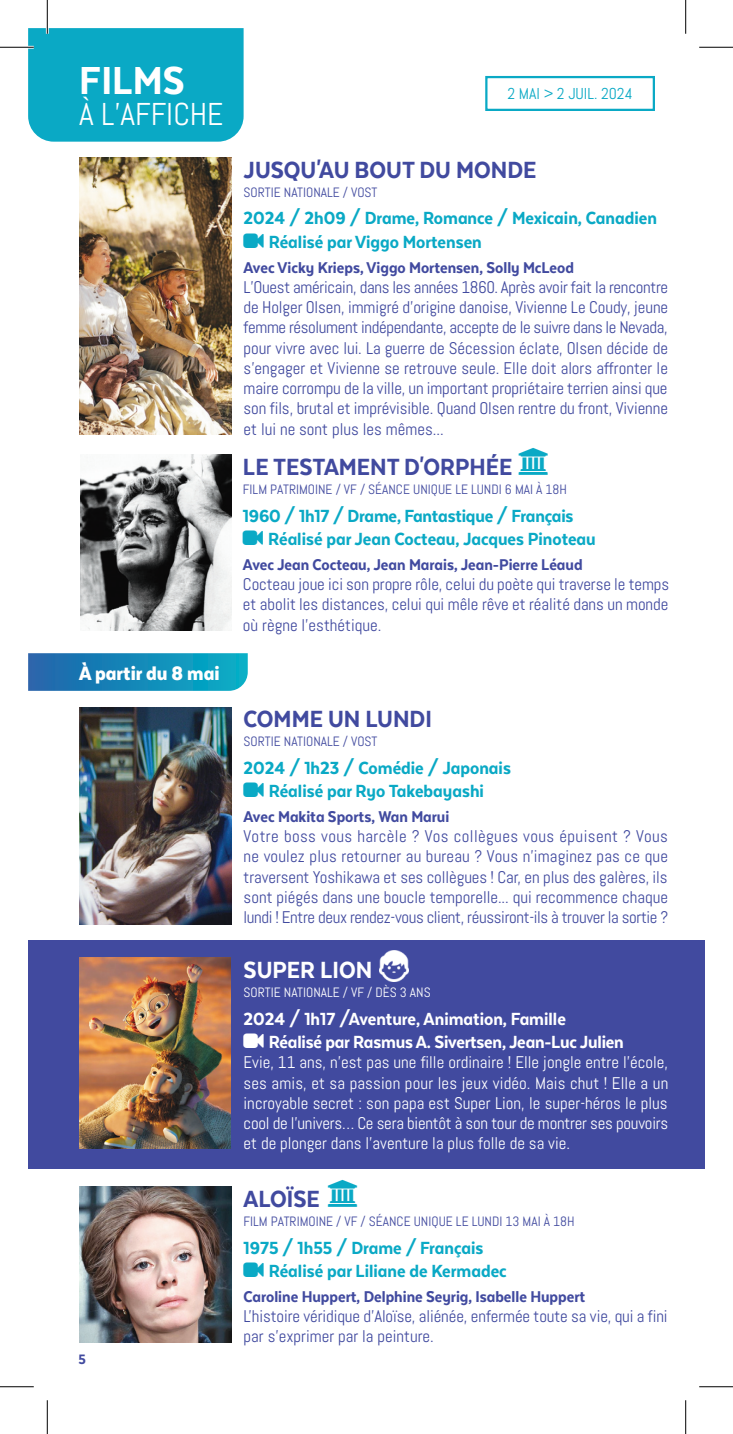
<style>
.page{position:relative;width:733px;height:1434px;background:#fff}
.page>*{position:absolute;margin:0;border:0;box-sizing:border-box;transform-origin:0 0}
.t1{font:800 45px "Texta Narrow Alt";color:#fff}
.t2{font:31.5px "Abel";color:#fff}
.Titre{font:800 27px "Texta Narrow Alt";color:#414a9f}
.Titre-2{font:800 27px "Texta Narrow Alt";color:#fff}
.t3{font:900 22.5px "Texta Narrow Alt";color:#fff}
.Titre-3{font:800 20.25px "Texta Narrow Alt";color:#0aa9c5}
.Avec_Acteurs{font:800 20.25px "Texta Narrow Alt";letter-spacing:-.01em;color:#fff}
.Titre-4{font:800 20.25px "Texta Narrow Alt";color:#fff}
.Avec_Acteurs-2{font:800 18px "Texta Narrow Alt";color:#414a9f}
.Titre-5{font:16.88px/20.2px "Abel";letter-spacing:-.005em;color:#414a9f;text-align:justify}
.Titre-6{font:16.88px/20.2px "Abel";color:#fff;text-align:justify}
.Avec_Acteurs-3{font:16.88px/20.2px "Abel";letter-spacing:-.005em;color:#414a9f;text-align:justify}
.t4{font:15.75px "Abel";color:#0aa9c5}
.t5{font:800 15.75px "Texta Narrow Alt";color:#414a9f}
.Titre-7{font:13.5px "Abel";color:#414a9f}
.Titre-8{font:13.5px "Abel";color:#fff}
</style>
<div class="page">
<div style="left:485px;top:76px;width:169px;height:35px;border:2px solid #0aa9c5"></div>
<div style="left:28px;top:28px;width:215px;height:114px;background:#0aa9c5"></div>
<img style="left:80px;top:454px;width:152px;height:177px">
<svg style="left:28px;top:653px;width:220px;height:38px;background:#188bb9"></svg>
<img style="left:79px;top:708px;width:153px;height:216px">
<div style="left:28px;top:940px;width:676px;height:228px;background:#414a9f"></div>
<img style="left:79px;top:957px;width:151px;height:192px">
<img style="left:380px;top:951px;width:29px;height:30px">
<img style="left:79px;top:1186px;width:153px;height:156px">
<img style="left:79px;top:157px;width:153px;height:278px">
<hr style="left:0;top:46px;width:34px;height:3px;background:#fff">
<hr style="left:46px;top:0;width:3px;height:34px;background:#fff">
<hr style="left:0;top:47px;width:34px;height:1px;background:#000">
<hr style="left:699px;top:47px;width:33px;height:1px;background:#000">
<hr style="left:0;top:1386px;width:34px;height:1px;background:#000">
<hr style="left:699px;top:1386px;width:33px;height:1px;background:#000">
<hr style="left:47px;top:0;width:1px;height:34px;background:#000">
<hr style="left:47px;top:1400px;width:1px;height:34px;background:#000">
<hr style="left:685px;top:0;width:1px;height:34px;background:#000">
<hr style="left:685px;top:1400px;width:1px;height:34px;background:#000">
<h1 class="t1" style="left:79px;top:57px;width:107px">FILMS</h1>
<h2 class="t2" style="left:79px;top:94px;width:146px">À L’AFFICHE</h2>
<p class="t3" style="left:79px;top:661px;width:142px">À partir du 8 mai</p>
<p class="t5" style="left:78px;top:1351px;width:9px">5</p>
<p class="t4" style="left:507px;top:84px;width:127px">2 MAI &gt; 2 JUIL. 2024</p>
<p class="Titre" style="left:243px;top:155px;width:294px">JUSQU'AU BOUT DU MONDE</p>
<p class="Titre-7" style="left:243px;top:184px;width:135px">SORTIE NATIONALE / VOST</p>
<p class="Titre-3" style="left:243px;top:208px;width:415px">2024 / 2h09 / Drame, Romance / Mexicain, Canadien</p>
<p class="Titre-3" style="left:269px;top:231px;width:214px">Réalisé par Viggo Mortensen</p>
<p class="Avec_Acteurs-2" style="left:243px;top:258px;width:332px">Avec Vicky Krieps, Viggo Mortensen, Solly McLeod</p>
<p class="Titre-5" style="left:243px;top:277px;width:426px">L’Ouest américain, dans les années 1860. Après avoir fait la rencontre de Holger Olsen, immigré d’origine danoise, Vivienne Le Coudy, jeune femme résolument indépendante, accepte de le suivre dans le Nevada, pour vivre avec lui. La guerre de Sécession éclate, Olsen décide de s’engager et Vivienne se retrouve seule. Elle doit alors affronter le maire corrompu de la ville, un important propriétaire terrien ainsi que son fils, brutal et imprévisible. Quand Olsen rentre du front, Vivienne et lui ne sont plus les mêmes...</p>
<p class="Titre" style="left:243px;top:453px;width:271px">LE TESTAMENT D'ORPHÉE</p>
<p class="Titre-7" style="left:243px;top:481px;width:325px">FILM PATRIMOINE / VF / SÉANCE UNIQUE LE LUNDI 6 MAI À 18H</p>
<p class="Titre-3" style="left:243px;top:505px;width:332px">1960 / 1h17 / Drame, Fantastique / Français</p>
<p class="Titre-3" style="left:268px;top:528px;width:329px">Réalisé par Jean Cocteau, Jacques Pinoteau</p>
<p class="Avec_Acteurs-2" style="left:243px;top:555px;width:341px">Avec Jean Cocteau, Jean Marais, Jean-Pierre Léaud</p>
<p class="Avec_Acteurs-3" style="left:243px;top:574px;width:427px">Cocteau joue ici son propre rôle, celui du poète qui traverse le temps et abolit les distances, celui qui mêle rêve et réalité dans un monde où règne l'esthétique.</p>
<p class="Titre" style="left:243px;top:704px;width:190px">COMME UN LUNDI</p>
<p class="Titre-7" style="left:243px;top:733px;width:135px">SORTIE NATIONALE / VOST</p>
<p class="Titre-3" style="left:243px;top:757px;width:269px">2024 / 1h23 / Comédie / Japonais</p>
<p class="Titre-3" style="left:269px;top:780px;width:216px">Réalisé par Ryo Takebayashi</p>
<p class="Avec_Acteurs-2" style="left:243px;top:807px;width:207px">Avec Makita Sports, Wan Marui</p>
<p class="Titre-5" style="left:243px;top:826px;width:426px">Votre boss vous harcèle ? Vos collègues vous épuisent ? Vous ne voulez plus retourner au bureau ? Vous n’imaginez pas ce que traversent Yoshikawa et ses collègues ! Car, en plus des galères, ils sont piégés dans une boucle temporelle... qui recommence chaque lundi ! Entre deux rendez-vous client, réussiront-ils à trouver la sortie ?</p>
<p class="Titre-2" style="left:243px;top:956px;width:130px">SUPER LION</p>
<p class="Titre-8" style="left:243px;top:984px;width:188px">SORTIE NATIONALE / VF / DÈS 3 ANS</p>
<p class="Titre-4" style="left:243px;top:1008px;width:323px">2024 / 1h17 /Aventure, Animation, Famille</p>
<p class="Avec_Acteurs" style="left:269px;top:1031px;width:356px">Réalisé par Rasmus A. Sivertsen, Jean-Luc Julien</p>
<p class="Titre-6" style="left:243px;top:1052px;width:426px">Evie, 11 ans, n’est pas une fille ordinaire ! Elle jongle entre l’école, ses amis, et sa passion pour les jeux vidéo. Mais chut ! Elle a un incroyable secret : son papa est Super Lion, le super-héros le plus cool de l’univers… Ce sera bientôt à son tour de montrer ses pouvoirs et de plonger dans l’aventure la plus folle de sa vie.</p>
<p class="Titre" style="left:243px;top:1185px;width:78px">ALOÏSE</p>
<p class="Titre-7" style="left:243px;top:1213px;width:332px">FILM PATRIMOINE / VF / SÉANCE UNIQUE LE LUNDI 13 MAI À 18H</p>
<p class="Titre-3" style="left:243px;top:1237px;width:241px">1975 / 1h55 / Drame / Français</p>
<p class="Titre-3" style="left:269px;top:1260px;width:239px">Réalisé par Liliane de Kermadec</p>
<p class="Avec_Acteurs-2" style="left:243px;top:1287px;width:343px">Caroline Huppert, Delphine Seyrig, Isabelle Huppert</p>
<p class="Titre-5" style="left:243px;top:1306px;width:425px">L'histoire véridique d'Aloïse, aliénée, enfermée toute sa vie, qui a fini par s'exprimer par la peinture.</p>
</div>
